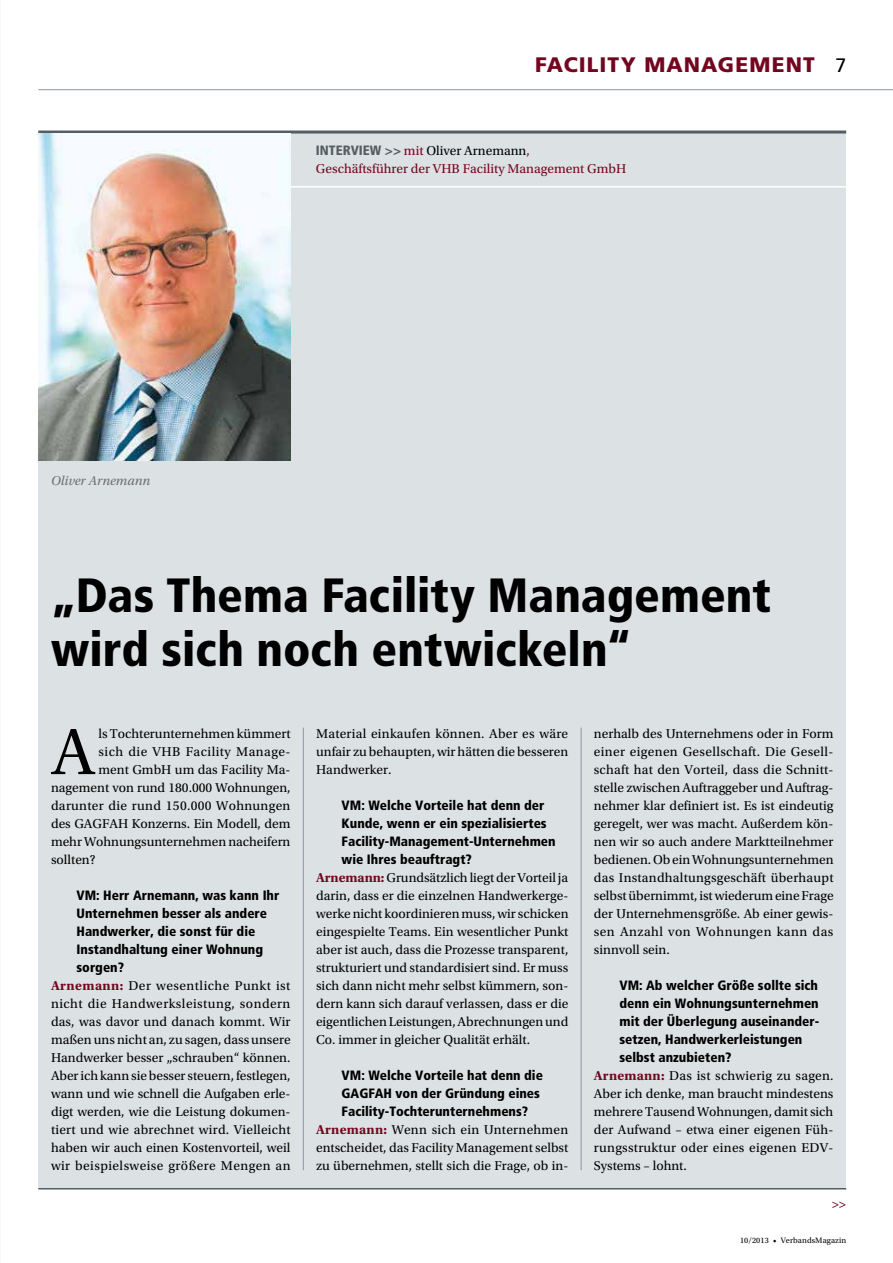
<style>
.page{position:relative;width:893px;height:1263px;background:#fff}
.page>*{position:absolute;margin:0;border:0;box-sizing:border-box;transform-origin:0 0}
.t1{font:68.7px "Utopia Std";color:#000}
.t2{font:900 condensed 48px/54px "Frutiger LT Std";color:#000}
.t3{font:900 21px "Frutiger";letter-spacing:.05em;color:#72061f}
.t4{font:13.5px/18px "Utopia Std";color:#000;text-align:justify}
.t5{font:900 condensed 13.5px/18px "Frutiger LT Std";color:#000}
.t6{font:13.5px/18px "Utopia Std";color:#72061f}
.t7{font:13.5px "Utopia Std";letter-spacing:.02em;color:#000}
.t8{font:13.5px "Utopia Std";letter-spacing:.035em;color:#000}
.t9{font:italic 13.5px "Utopia Std";color:#6f6f6e}
.t10{font:8.25px "Utopia Std";letter-spacing:.01em;color:#000}
.s1{font-weight:400;font-size:19.5px;color:#000}
.s2{font-family:"Frutiger LT Std";font-weight:900;font-stretch:condensed;color:#545d61}
.s3{color:#000}
.s4{font-weight:700;color:#72061f}
</style>
<div class="page">
<hr style="left:38px;top:89px;width:855px;height:1px;background:#8d969b">
<div style="left:38px;top:134px;width:808px;height:1054px;background:#dce1e3"></div>
<hr style="left:38px;top:131px;width:808px;height:3px;background:#545d61">
<hr style="left:38px;top:186px;width:808px;height:2px;background:#fff">
<hr style="left:38px;top:1188px;width:808px;height:1px;background:#545d61">
<img style="left:38px;top:134px;width:253px;height:327px">
<hr style="left:303px;top:728px;width:1px;height:442px;background:#8d969b">
<hr style="left:581px;top:728px;width:1px;height:442px;background:#8d969b">
<h3 class="t3" style="left:535px;top:52px;width:313px">FACILITY MANAGEMENT <span class="s1">7</span></h3>
<p class="t9" style="left:51px;top:474px;width:101px">Oliver Arnemann</p>
<p class="t6" style="left:316px;top:141px;width:312px"><span class="s2">interview &gt;&gt;</span> mit <span class="s3">Oliver Arnemann</span>,<br>Geschäftsführer der VHB Facility Management GmbH</p>
<h2 class="t2" style="left:51px;top:568px;width:722px">„Das Thema Facility Management wird sich noch entwickeln“</h2>
<h1 class="t1" style="left:51px;top:715px;width:45px">A</h1>
<p class="t4" style="left:99px;top:725px;width:194px">ls Tochterunternehmen kümmert</p>
<p class="t8" style="left:99px;top:744px;width:194px">sich die VHB Facility Manage-</p>
<p class="t4" style="left:99px;top:761px;width:194px">ment GmbH um das Facility Ma-</p>
<p class="t4" style="left:51px;top:779px;width:241px">nagement von rund 180.000 Wohnungen,</p>
<p class="t7" style="left:51px;top:798px;width:241px">darunter die rund 150.000 Wohnungen</p>
<p class="t4" style="left:51px;top:815px;width:241px">des GAGFAH Konzerns. Ein Modell, dem</p>
<p class="t4" style="left:51px;top:833px;width:241px">mehr Wohnungsunternehmen nacheifern</p>
<p class="t4" style="left:51px;top:851px;width:46px">sollten?</p>
<p class="t5" style="left:77px;top:886px;width:204px">VM : Herr Arnemann, was kann Ihr<br>Unternehmen besser als andere<br>Handwerker, die sonst für die<br>Instandhaltung einer Wohnung sorgen?</p>
<p class="t4" style="left:51px;top:977px;width:241px"><span class="s4">Arnemann:</span> Der wesentliche Punkt ist nicht die Handwerksleistung, sondern das, was davor und danach kommt. Wir maßen uns nicht an, zu sagen, dass unsere Handwerker besser „schrauben“ können.<br>Aber ich kann sie besser steuern, festlegen, wann und wie schnell die Aufgaben erle&shy;digt werden, wie die Leistung dokumen&shy;tiert und wie abrechnet wird. Vielleicht haben wir auch einen Kostenvorteil, weil wir beispielsweise größere Mengen an</p>
<p class="t4" style="left:316px;top:725px;width:254px">Material einkaufen können. Aber es wäre unfair zu behaupten, wir hätten die besseren Handwerker.</p>
<p class="t5" style="left:342px;top:796px;width:216px">VM : Welche Vorteile hat denn der<br>Kunde, wenn er ein spezialisiertes<br>Facility-Management-Unternehmen wie Ihres beauftragt?</p>
<p class="t4" style="left:316px;top:869px;width:254px"><span class="s4">Arnemann:</span> Grundsätzlich liegt der Vorteil ja darin, dass er die einzelnen Handwerkerge&shy;werke nicht koordinieren muss, wir schicken eingespielte Teams. Ein wesentlicher Punkt aber ist auch, dass die Prozesse transparent, strukturiert und standardisiert sind. Er muss sich dann nicht mehr selbst kümmern, son&shy;dern kann sich darauf verlassen, dass er die eigentlichen Leistungen, Abrechnungen und Co. immer in gleicher Qualität erhält.</p>
<p class="t5" style="left:342px;top:1066px;width:203px">VM : Welche Vorteile hat denn die<br>GAGFAH</p>
<p class="t5" style="left:342px;top:1084px;width:200px;text-indent:54px">von der Gründung eines<br>Facility-Tochterunternehmens?</p>
<p class="t4" style="left:316px;top:1121px;width:254px"><span class="s4">Arnemann:</span> Wenn sich ein Unternehmen entscheidet, das Facility Management selbst zu übernehmen, stellt sich die Frage, ob in-</p>
<p class="t4" style="left:594px;top:725px;width:241px">nerhalb des Unternehmens oder in Form einer eigenen Gesellschaft. Die Gesell&shy;schaft hat den Vorteil, dass die Schnitt&shy;stelle zwischen Auftraggeber und Auftrag&shy;nehmer klar definiert ist. Es ist eindeutig geregelt, wer was macht. Außerdem kön&shy;nen wir so auch andere Marktteilnehmer bedienen. Ob ein Wohnungsunternehmen das Instandhaltungsgeschäft überhaupt selbst übernimmt, ist wiederum eine Frage der Unternehmensgröße. Ab einer gewis&shy;sen Anzahl von Wohnungen kann das sinnvoll sein.</p>
<p class="t5" style="left:619px;top:976px;width:201px">VM : Ab welcher Größe sollte sich denn ein Wohnungsunternehmen mit der Überlegung auseinander&shy;setzen, Handwerkerleistungen selbst anzubieten?</p>
<p class="t4" style="left:594px;top:1067px;width:241px"><span class="s4">Arnemann:</span> Das ist schwierig zu sagen.<br>Aber ich denke, man braucht mindestens mehrere Tausend Wohnungen, damit sich der Aufwand – etwa einer eigenen Füh&shy;rungsstruktur oder eines eigenen EDV-Systems – lohnt.</p>
<p class="t6" style="left:832px;top:1195px;width:16px">&gt;&gt;</p>
<p class="t10" style="left:740px;top:1235px;width:108px">10/2013 • VerbandsMagazin</p>
</div>
